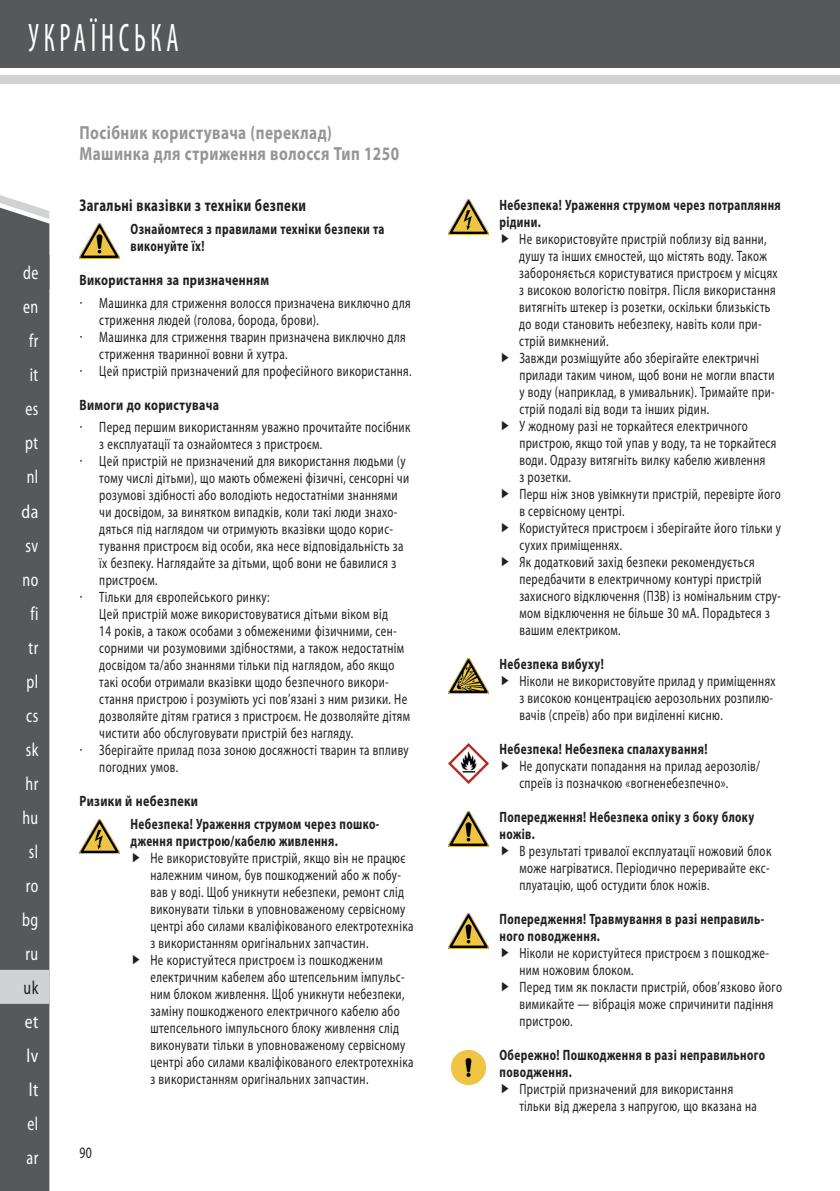
<style>
.page{position:relative;width:840px;height:1191px;background:#fff}
.page>*{position:absolute;margin:0;border:0;box-sizing:border-box;transform-origin:0 0}
.t1{font:condensed 40px "Myriad Pro";letter-spacing:.17em;color:#fff;scale:.7 1}
.t2{font:700 19px/21px "Myriad Pro";letter-spacing:.03em;color:#939598;scale:.8 1}
.t3{font:semi-condensed 19px/34px "Myriad Pro";letter-spacing:.03em;color:#fff;text-align:center;scale:.8 1}
.t4{font:semi-condensed 19px/34px "Myriad Pro";letter-spacing:.03em;color:#fff;text-align:justify;scale:.9 1}
.t5{font:semi-condensed 19px "Myriad Pro";color:#231f20;scale:.8 1}
.t6{font:700 semi-condensed 17px "Myriad Pro";letter-spacing:.03em;color:#231f20;scale:.8 1}
.t7{font:semi-condensed 16px "Myriad Pro";color:#231f20;scale:.8 1}
.t8{font:semi-condensed 15px/17px "Myriad Pro";letter-spacing:.03em;color:#231f20;scale:.8 1}
.t9{font:700 semi-condensed 15px/17px "Myriad Pro";letter-spacing:.03em;color:#231f20;scale:.8 1}
.t10{font:700 15px "Myriad Pro";letter-spacing:.03em;color:#231f20;scale:.8 1}
.s1{font-weight:700;font-stretch:normal}
.s2{font-family:"Helvetica";font-stretch:normal}
</style>
<div class="page">
<div style="left:0;top:0;width:839px;height:67px;background:#57585a"></div>
<div style="left:0;top:75px;width:839px;height:9px;background:#d1d2d4"></div>
<div style="left:0;top:219px;width:49px;height:972px;background:#57585a"></div>
<svg style="left:0;top:195px;width:49px;height:24px"></svg>
<div style="left:0;top:255px;width:49px;height:34px;background:#57585a"></div>
<div style="left:0;top:969px;width:49px;height:34px;background:#d1d2d4"></div>
<img style="left:79px;top:224px;width:40px;height:34px">
<img style="left:79px;top:819px;width:40px;height:34px">
<img style="left:448px;top:200px;width:40px;height:34px">
<img style="left:448px;top:659px;width:40px;height:34px">
<img style="left:448px;top:744px;width:40px;height:39px">
<img style="left:448px;top:812px;width:40px;height:34px">
<img style="left:448px;top:914px;width:40px;height:34px">
<img style="left:451px;top:1050px;width:35px;height:34px">
<h1 class="t1" style="left:29px;top:16px;width:216px">УКРАЇНСЬКА</h1>
<p class="t3" style="left:21px;top:256px;width:23px">de en fr it es pt nl da sv no fi tr pl cs sk hr hu sl ro bg ru</p>
<p class="t5" style="left:24px;top:977px;width:20px">uk</p>
<p class="t4" style="left:25px;top:1005px;width:17px">et lv lt el ar</p>
<p class="t2" style="left:79px;top:122px;width:401px">Посібник користувача (переклад)<br>Машинка для стриження волосся Тип 1250</p>
<p class="t6" style="left:79px;top:196px;width:285px">Загальні вказівки з техніки безпеки</p>
<p class="t9" style="left:130px;top:221px;width:318px">Ознайомтеся з правилами техніки безпеки та виконуйте їх!</p>
<p class="t8" style="left:79px;top:269px;width:415px;line-height:22.6px"><span class="s1">Використання за призначенням<br></span><span class="s2">·</span> Машинка для стриження волосся призначена виключно для</p>
<p class="t8" style="left:99px;top:311px;width:276px">стриження людей (голова, борода, брови).</p>
<p class="t8" style="left:79px;top:328px;width:409px"><span class="s2">·</span> Машинка для стриження тварин призначена виключно для</p>
<p class="t8" style="left:99px;top:345px;width:236px">стриження тваринної вовни й хутра.</p>
<p class="t8" style="left:79px;top:362px;width:416px"><span class="s2">·</span> Цей пристрій призначений для професійного використання.</p>
<p class="t8" style="left:79px;top:394px;width:415px;line-height:22.6px"><span class="s1">Вимоги до користувача<br></span><span class="s2">·</span> Перед першим використанням уважно прочитайте посібник</p>
<p class="t8" style="left:99px;top:436px;width:280px">з експлуатації та ознайомтеся з пристроєм.</p>
<p class="t8" style="left:79px;top:453px;width:409px"><span class="s2">·</span> Цей пристрій не призначений для використання людьми (у</p>
<p class="t8" style="left:99px;top:470px;width:388px">тому числі дітьми), що мають обмежені фізичні, сенсорні чи</p>
<p class="t8" style="left:99px;top:487px;width:374px">розумові здібності або володіють недостатніми знаннями</p>
<p class="t8" style="left:99px;top:504px;width:374px">чи досвідом, за винятком випадків, коли такі люди знахо-</p>
<p class="t8" style="left:99px;top:521px;width:368px">дяться під наглядом чи отримують вказівки щодо корис-</p>
<p class="t8" style="left:99px;top:538px;width:381px">тування пристроєм від особи, яка несе відповідальність за</p>
<p class="t8" style="left:99px;top:555px;width:372px">їх безпеку. Наглядайте за дітьми, щоб вони не бавилися з</p>
<p class="t8" style="left:99px;top:572px;width:74px">пристроєм.</p>
<p class="t8" style="left:79px;top:589px;width:239px"><span class="s2">·</span> Тільки для європейського ринку:</p>
<p class="t8" style="left:99px;top:606px;width:362px">Цей пристрій може використовуватися дітьми віком від</p>
<p class="t8" style="left:99px;top:623px;width:373px">14 років, а також особами з обмеженими фізичними, сен-</p>
<p class="t8" style="left:99px;top:640px;width:382px">сорними чи розумовими здібностями, а також недостатнім</p>
<p class="t8" style="left:99px;top:657px;width:370px">досвідом та/або знаннями тільки під наглядом, або якщо</p>
<p class="t8" style="left:99px;top:674px;width:363px">такі особи отримали вказівки щодо безпечного викори-</p>
<p class="t8" style="left:99px;top:691px;width:386px">стання пристрою і розуміють усі пов’язані з ним ризики. Не</p>
<p class="t8" style="left:99px;top:708px;width:390px">дозволяйте дітям гратися з пристроєм. Не дозволяйте дітям</p>
<p class="t8" style="left:99px;top:725px;width:319px">чистити або обслуговувати пристрій без нагляду.</p>
<p class="t8" style="left:79px;top:742px;width:413px"><span class="s2">·</span> Зберігайте прилад поза зоною досяжності тварин та впливу</p>
<p class="t8" style="left:99px;top:759px;width:100px">погодних умов.</p>
<p class="t10" style="left:79px;top:793px;width:150px">Ризики й небезпеки</p>
<p class="t9" style="left:130px;top:815px;width:312px">Небезпека! Ураження струмом через пошко&shy;дження пристрою/кабелю живлення.</p>
<p class="t8" style="left:150px;top:850px;width:330px">Не використовуйте пристрій, якщо він не працює належним чином, був пошкоджений або ж побу&shy;вав у воді. Щоб уникнути небезпеки, ремонт слід виконувати тільки в уповноваженому сервісному центрі або силами кваліфікованого електротехніка з використанням оригінальних запчастин.<br>Не користуйтеся пристроєм із пошкодженим електричним кабелем або штепсельним імпульс&shy;ним блоком живлення. Щоб уникнути небезпеки, заміну пошкодженого електричного кабелю або штепсельного імпульсного блоку живлення слід виконувати тільки в уповноваженому сервісному центрі або силами кваліфікованого електротехніка з використанням оригінальних запчастин.</p>
<p class="t7" style="left:79px;top:1143px;width:17px">90</p>
<p class="t9" style="left:499px;top:196px;width:353px">Небезпека! Ураження струмом через потрапляння рідини.</p>
<p class="t8" style="left:519px;top:230px;width:328px">Не використовуйте пристрій поблизу від ванни, душу та інших ємностей, що містять воду. Також забороняється користуватися пристроєм у місцях з високою вологістю повітря. Після використання витягніть штекер із розетки, оскільки близькість до води становить небезпеку, навіть коли при&shy;стрій вимкнений.<br>Завжди розміщуйте або зберігайте електричні прилади таким чином, щоб вони не могли впасти у воду (наприклад, в умивальник). Тримайте при&shy;стрій подалі від води та інших рідин.<br>У жодному разі не торкайтеся електричного пристрою, якщо той упав у воду, та не торкайтеся води. Одразу витягніть вилку кабелю живлення<br>з розетки.<br>Перш ніж знов увімкнути пристрій, перевірте його в сервісному центрі.<br>Користуйтеся пристроєм і зберігайте його тільки у сухих приміщеннях.<br>Як додатковий захід безпеки рекомендується передбачити в електричному контурі пристрій захисного відключення (ПЗВ) із номінальним стру&shy;мом відключення не більше 30 мА. Порадьтеся з вашим електриком.</p>
<p class="t9" style="left:499px;top:655px;width:132px">Небезпека вибуху!</p>
<p class="t8" style="left:519px;top:672px;width:322px">Ніколи не використовуйте прилад у приміщеннях з високою концентрацією аерозольних розпилю&shy;вачів (спреїв) або при виділенні кисню.</p>
<p class="t9" style="left:499px;top:740px;width:261px">Небезпека! Небезпека спалахування!</p>
<p class="t8" style="left:519px;top:757px;width:302px">Не допускати попадання на прилад аерозолів/ спреїв із позначкою «вогненебезпечно».</p>
<p class="t9" style="left:499px;top:808px;width:320px">Попередження! Небезпека опіку з боку блоку ножів.</p>
<p class="t8" style="left:519px;top:842px;width:316px;text-align:justify">В результаті тривалої експлуатації ножовий блок може нагріватися. Періодично переривайте екс&shy;плуатацію, щоб остудити блок ножів.</p>
<p class="t9" style="left:499px;top:910px;width:332px">Попередження! Травмування в разі неправиль&shy;ного поводження.</p>
<p class="t8" style="left:519px;top:944px;width:329px">Ніколи не користуйтеся пристроєм з пошкодже&shy;ним ножовим блоком.<br>Перед тим як покласти пристрій, обов’язково його вимикайте — вібрація може спричинити падіння пристрою.</p>
<p class="t9" style="left:499px;top:1046px;width:333px">Обережно! Пошкодження в разі неправильного поводження.</p>
<p class="t8" style="left:519px;top:1080px;width:298px">Пристрій призначений для використання тільки від джерела з напругою, що вказана на</p>
</div>
